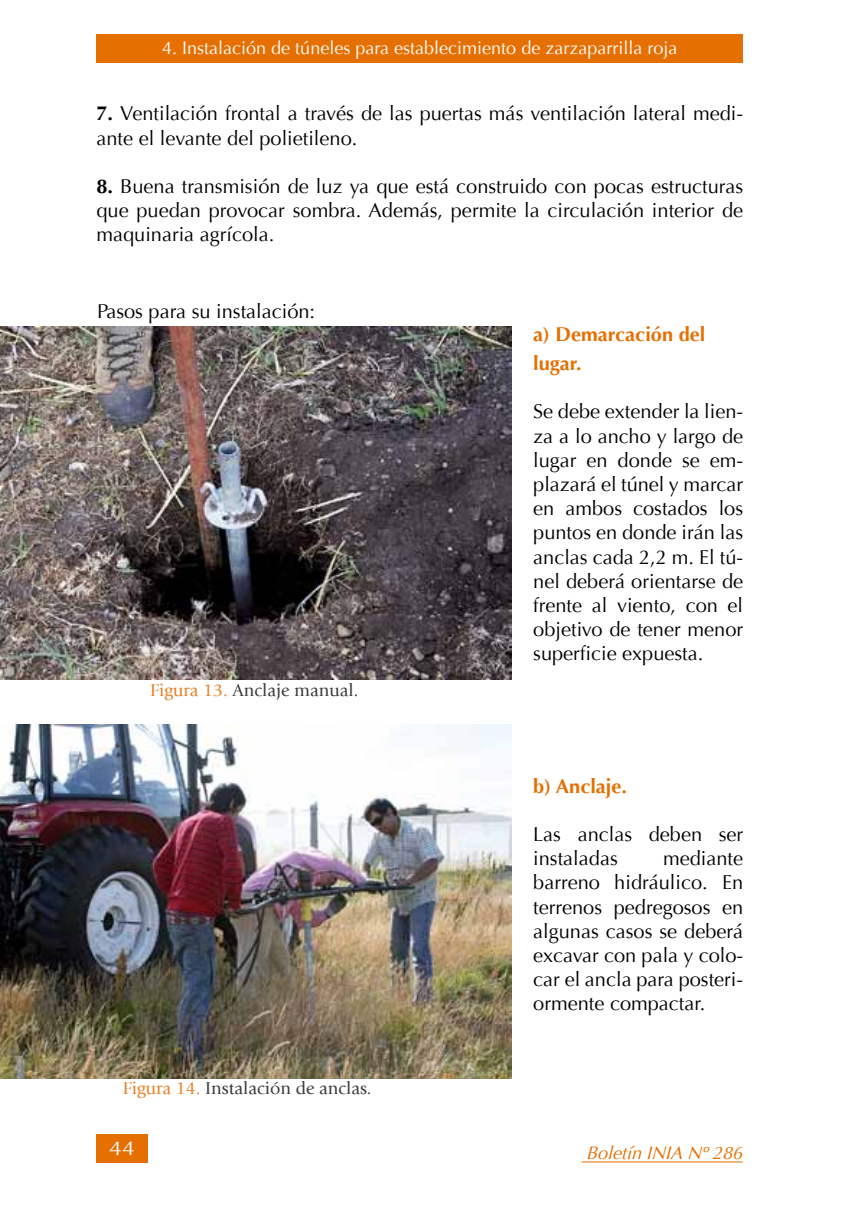
<style>
.page{position:relative;width:868px;height:1219px;background:#fff}
.page>*{position:absolute;margin:0;border:0;box-sizing:border-box;transform-origin:0 0}
.t1{font:20px/24.2px "Optima";color:#000;text-align:justify}
.t2{font:700 20px/28.8px "Optima";color:#e56f00}
.t3{font:20px "Optima";color:#fff;scale:1.15 1}
.t4{font:18px "Optima";color:#fff}
.t5{font:18px "Giovanni LT";color:#3b3b3a}
.t6{font:italic 18px "Optima";color:#e56f00}
.s1{font-weight:700}
.s2{color:#e87e23}
</style>
<div class="page">
<div style="left:96px;top:34px;width:647px;height:28px;background:#e56f00"></div>
<div style="left:96px;top:1134px;width:51px;height:28px;background:#e56f00"></div>
<hr style="left:581px;top:1161px;width:161px;height:1px;background:#e56f00">
<img style="left:0;top:327px;width:511px;height:352px">
<img style="left:0;top:724px;width:511px;height:354px">
<p class="t4" style="left:162px;top:37px;width:516px">4. Instalación de túneles para establecimiento de zarzaparrilla roja</p>
<p class="t1" style="left:96px;top:102px;width:648px"><span class="s1">7.</span> Ventilación frontal a través de las puertas más ventilación lateral medi&shy;ante el levante del polietileno.</p>
<p class="t1" style="left:96px;top:174px;width:648px"><span class="s1">8.</span> Buena transmisión de luz ya que está construido con pocas estructuras que puedan provocar sombra. Además, permite la circulación interior de maquinaria agrícola.</p>
<p class="t1" style="left:97px;top:299px;width:220px">Pasos para su instalación:</p>
<p class="t5" style="left:150px;top:680px;width:210px"><span class="s2">Figura 13.</span> Anclaje manual.</p>
<p class="t5" style="left:123px;top:1078px;width:250px"><span class="s2">Figura 14.</span> Instalación de anclas.</p>
<p class="t2" style="left:533px;top:320px;width:174px">a) Demarcación del lugar.</p>
<p class="t1" style="left:533px;top:400px;width:211px">Se debe extender la lien&shy;za a lo ancho y largo de lugar en donde se em&shy;plazará el túnel y marcar en ambos costados los puntos en donde irán las anclas cada 2,2 m. El tú&shy;nel deberá orientarse de frente al viento, con el objetivo de tener menor superficie expuesta.</p>
<p class="t2" style="left:533px;top:772px;width:95px">b) Anclaje.</p>
<p class="t1" style="left:533px;top:822px;width:211px">Las anclas deben ser instaladas</p>
<p class="t1" style="left:533px;top:846px;width:211px;text-indent:130px">mediante barreno hidráulico. En terrenos pedregosos en algunas casos se deberá excavar con pala y colo&shy;car el ancla para posteri&shy;ormente compactar.</p>
<p class="t3" style="left:109px;top:1137px;width:24px">44</p>
<p class="t6" style="left:586px;top:1142px;width:163px">Boletín INIA Nº286</p>
</div>
